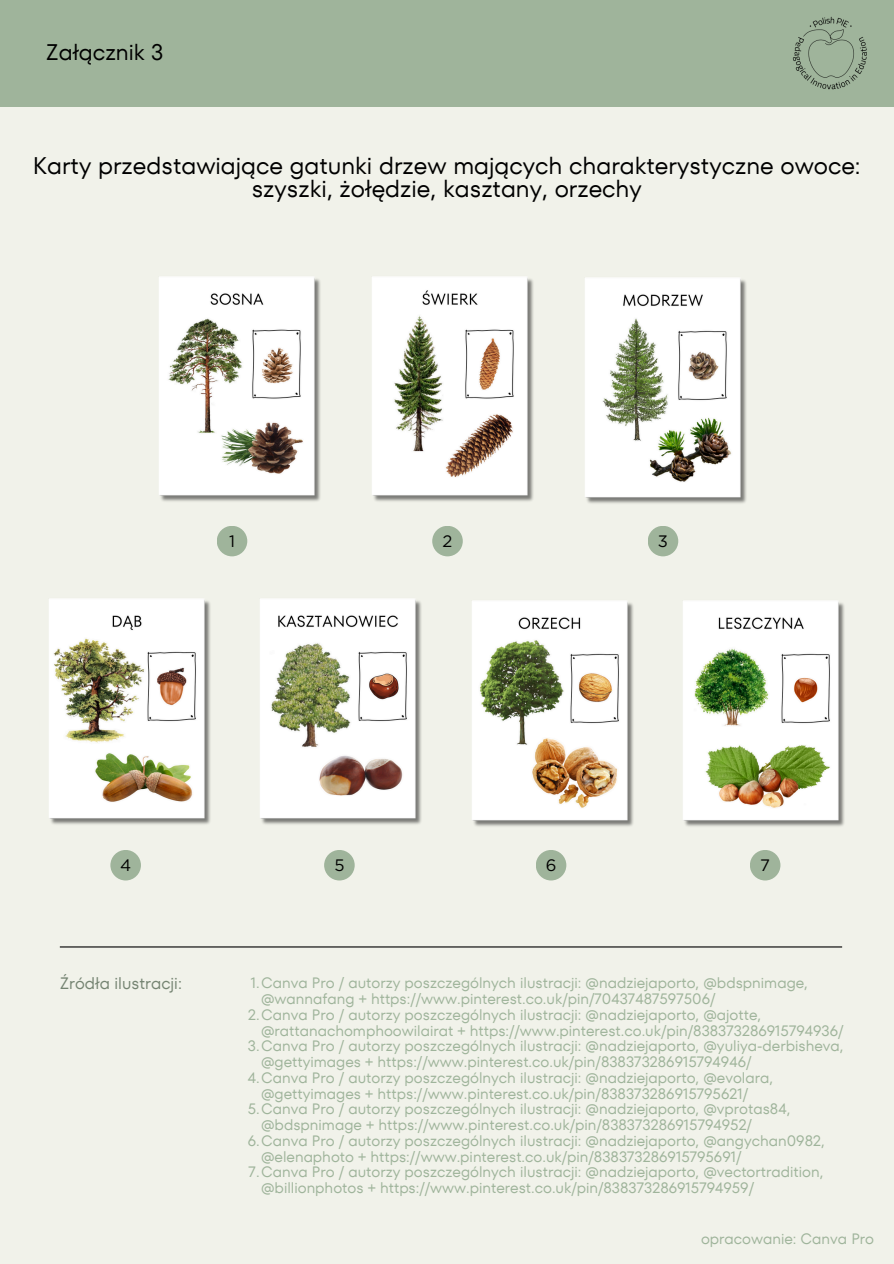
<style>
.page{position:relative;width:894px;height:1264px;background:#fff}
.page>*{position:absolute;margin:0;border:0;box-sizing:border-box;transform-origin:0 0}
.t1{font:24px/22.5px "TT Fors";color:#000;text-align:center}
.t2{font:22.5px "TT Fors";color:#000}
.t3{font:16.5px "TT Fors";color:#758472}
.t4{font:16.5px "Gotham";color:#000}
.t5{font:15px/15.8px "TT Fors";color:#9fb49b}
</style>
<div class="page">
<div style="left:0;top:0;width:893px;height:1263px;background:#f1f2ea"></div>
<div style="left:0;top:0;width:893px;height:106px;background:#9fb49b"></div>
<img style="left:792px;top:16px;width:75px;height:74px">
<img style="left:159px;top:276px;width:162px;height:226px">
<img style="left:372px;top:276px;width:162px;height:226px">
<img style="left:585px;top:277px;width:162px;height:227px">
<img style="left:260px;top:598px;width:162px;height:227px">
<img style="left:49px;top:598px;width:162px;height:227px">
<img style="left:472px;top:600px;width:162px;height:227px">
<img style="left:683px;top:600px;width:162px;height:227px">
<hr style="left:60px;top:946px;width:781px;height:1px;background:#000">
<div style="left:749px;top:850px;width:31px;height:30px;background:#9fb49b;border-radius:50%"></div>
<div style="left:217px;top:526px;width:30px;height:30px;background:#9fb49b;border-radius:50%"></div>
<div style="left:432px;top:526px;width:30px;height:30px;background:#9fb49b;border-radius:50%"></div>
<div style="left:647px;top:526px;width:31px;height:30px;background:#9fb49b;border-radius:50%"></div>
<div style="left:110px;top:850px;width:31px;height:30px;background:#9fb49b;border-radius:50%"></div>
<div style="left:324px;top:850px;width:30px;height:30px;background:#9fb49b;border-radius:50%"></div>
<div style="left:535px;top:850px;width:31px;height:30px;background:#9fb49b;border-radius:50%"></div>
<p class="t2" style="left:46px;top:36px;width:119px">Załącznik 3</p>
<p class="t1" style="left:33px;top:154px;width:829px">Karty przedstawiające gatunki drzew mających charakterystyczne owoce: szyszki, żołędzie, kasztany, orzechy</p>
<p class="t4" style="left:229px;top:531px;width:7px">1</p>
<p class="t4" style="left:442px;top:531px;width:11px">2</p>
<p class="t4" style="left:657px;top:531px;width:12px">3</p>
<p class="t4" style="left:120px;top:855px;width:13px">4</p>
<p class="t4" style="left:334px;top:855px;width:12px">5</p>
<p class="t4" style="left:545px;top:855px;width:12px">6</p>
<p class="t4" style="left:760px;top:855px;width:11px">7</p>
<p class="t3" style="left:60px;top:971px;width:123px">Źródła ilustracji:</p>
<p class="t5" style="left:261px;top:975px;width:548px;text-indent:-10px">1.Canva Pro / autorzy poszczególnych ilustracji: @nadziejaporto, @bdspnimage, @wannafang + https://www.pinterest.co.uk/pin/70437487597506/</p>
<p class="t5" style="left:261px;top:1006px;width:583px;text-indent:-13px">2.Canva Pro / autorzy poszczególnych ilustracji: @nadziejaporto, @ajotte, @rattanachomphoowilairat + https://www.pinterest.co.uk/pin/838373286915794936/</p>
<p class="t5" style="left:261px;top:1038px;width:583px;text-indent:-13px">3.Canva Pro / autorzy poszczególnych ilustracji: @nadziejaporto, @yuliya-derbisheva, @gettyimages + https://www.pinterest.co.uk/pin/838373286915794946/</p>
<p class="t5" style="left:261px;top:1069px;width:513px;text-indent:-13px">4.Canva Pro / autorzy poszczególnych ilustracji: @nadziejaporto, @evolara, @gettyimages + https://www.pinterest.co.uk/pin/838373286915795621/</p>
<p class="t5" style="left:261px;top:1101px;width:530px;text-indent:-13px">5.Canva Pro / autorzy poszczególnych ilustracji: @nadziejaporto, @vprotas84, @bdspnimage + https://www.pinterest.co.uk/pin/838373286915794952/</p>
<p class="t5" style="left:261px;top:1132px;width:565px;text-indent:-13px">6.Canva Pro / autorzy poszczególnych ilustracji: @nadziejaporto, @angychan0982, @elenaphoto + https://www.pinterest.co.uk/pin/838373286915795691/</p>
<p class="t5" style="left:261px;top:1164px;width:563px;text-indent:-13px">7.Canva Pro / autorzy poszczególnych ilustracji: @nadziejaporto, @vectortradition, @billionphotos + https://www.pinterest.co.uk/pin/838373286915794959/</p>
<p class="t5" style="left:700px;top:1230px;width:174px">opracowanie: Canva Pro</p>
</div>
